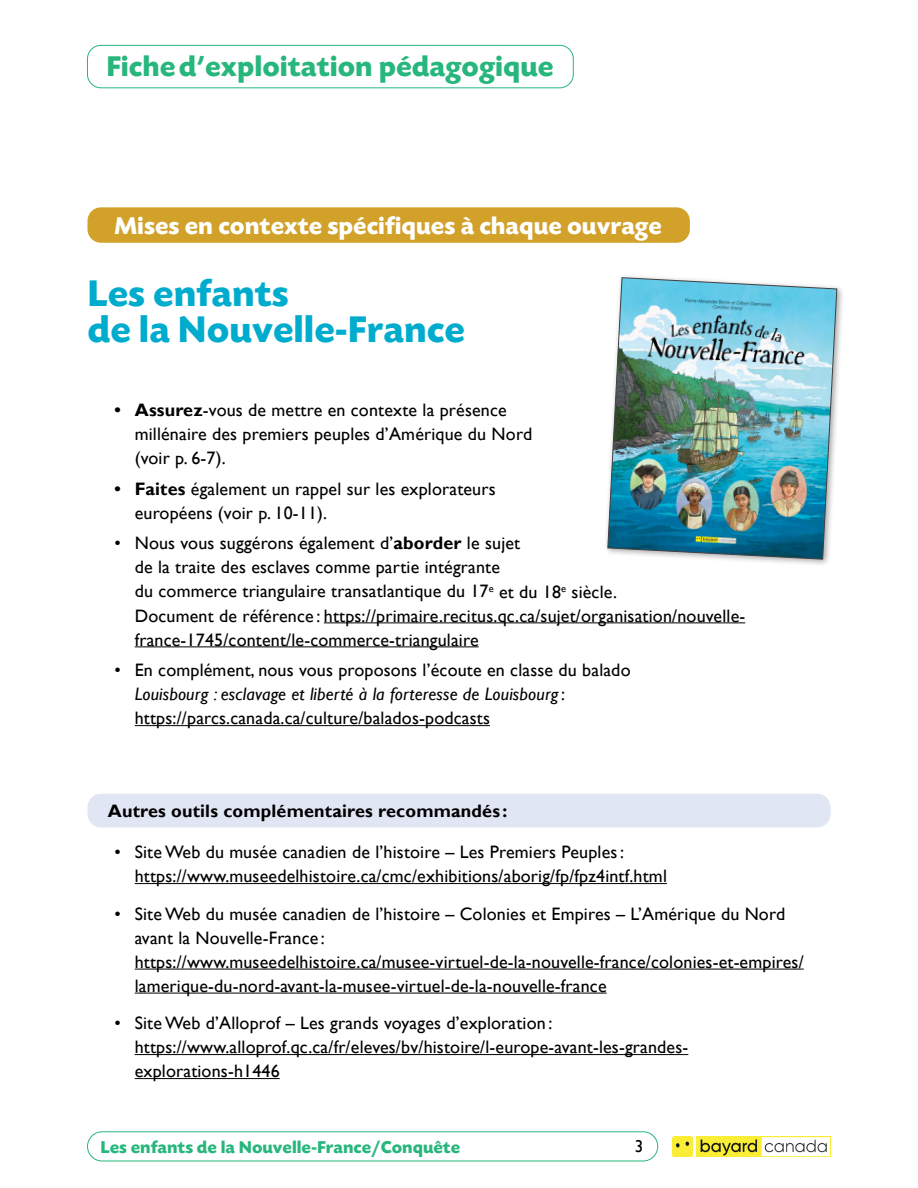
<style>
.page{position:relative;width:918px;height:1188px;background:#fff}
.page>*{position:absolute;margin:0;border:0;box-sizing:border-box;transform-origin:0 0}
.t1{font:700 39px/36px "Today SB";color:#00accd}
.t2{font:700 30px "Today SB";color:#27b67c}
.t3{font:700 25.5px "Today SB";color:#fff}
.t4{font:18px/24px "Gill Sans";letter-spacing:.01em;color:#000}
.t5{font:700 18px "Gill Sans";letter-spacing:.01em;color:#000}
.t6{font:700 18px "Today SB";color:#27b67c}
.t7{font:17.1px "Gill Sans";color:#000}
.s1{font-weight:700}
.s2{font-style:italic}
</style>
<div class="page">
<div style="left:87px;top:45px;width:486px;height:43px;border:1px solid #27b67c;border-radius:14px"></div>
<div style="left:87px;top:1132px;width:571px;height:29px;border:1px solid #27b67c;border-radius:15px"></div>
<img style="left:673px;top:1136px;width:157px;height:21px">
<hr style="left:324px;top:622px;width:421px;height:1px;background:#000">
<hr style="left:135px;top:646px;width:344px;height:1px;background:#000">
<hr style="left:135px;top:725px;width:355px;height:1px;background:#000">
<hr style="left:135px;top:883px;width:532px;height:1px;background:#000">
<hr style="left:135px;top:969px;width:669px;height:1px;background:#000">
<hr style="left:135px;top:993px;width:472px;height:1px;background:#000">
<hr style="left:135px;top:1054px;width:553px;height:1px;background:#000">
<hr style="left:135px;top:1078px;width:145px;height:1px;background:#000">
<div style="left:88px;top:207px;width:602px;height:36px;background:#d1a12a;border-radius:14px"></div>
<div style="left:88px;top:794px;width:743px;height:33px;background:#e1e6f4;border-radius:14px"></div>
<div style="left:603px;top:274px;width:242px;height:293px;background:#000;opacity:.35"></div>
<img style="left:607px;top:277px;width:230px;height:283px">
<h2 class="t2" style="left:106px;top:50px;width:449px">Fiche d’exploitation pédagogique</h2>
<h3 class="t3" style="left:114px;top:212px;width:549px">Mises en contexte spécifiques à chaque ouvrage</h3>
<h1 class="t1" style="left:88px;top:276px;width:379px">Les enfants<br>de la Nouvelle-France</h1>
<p class="t4" style="left:135px;top:398px;width:399px;text-indent:-20px"><span class="s1">• Assurez</span>-vous de mettre en contexte la présence millénaire des premiers peuples d’Amérique du Nord (voir p. 6-7).</p>
<p class="t4" style="left:135px;top:477px;width:362px;text-indent:-20px"><span class="s1">• Faites</span> également un rappel sur les explorateurs européens (voir p. 10-11).</p>
<p class="t4" style="left:135px;top:532px;width:612px;text-indent:-20px">• Nous vous suggérons également d’<span class="s1">aborder</span> le sujet<br>de la traite des esclaves comme partie intégrante<br>du commerce triangulaire transatlantique du 17<sup>e</sup> et du 18<sup>e</sup> siècle.<br>Document de référence : https://primaire.recitus.qc.ca/sujet/organisation/nouvelle&shy;france-1745/content/le-commerce-triangulaire</p>
<p class="t4" style="left:135px;top:659px;width:497px;text-indent:-20px">• En complément, nous vous proposons l’écoute en classe du balado<br><span class="s2">Louisbourg : esclavage et liberté à la forteresse de Louisbourg</span> : https://parcs.canada.ca/culture/balados-podcasts</p>
<p class="t5" style="left:108px;top:800px;width:401px">Autres outils complémentaires recommandés :</p>
<p class="t4" style="left:135px;top:840px;width:534px;text-indent:-20px">• Site Web du musée canadien de l’histoire – Les Premiers Peuples: https://www.museedelhistoire.ca/cmc/exhibitions/aborig/fp/fpz4intf.html</p>
<p class="t4" style="left:135px;top:902px;width:670px;text-indent:-20px">• Site Web du musée canadien de l’histoire – Colonies et Empires – L’Amérique du Nord avant la Nouvelle-France : https://www.museedelhistoire.ca/musee-virtuel-de-la-nouvelle-france/colonies-et-empires/ lamerique-du-nord-avant-la-musee-virtuel-de-la-nouvelle-france</p>
<p class="t4" style="left:135px;top:1011px;width:555px;text-indent:-20px">• Site Web d’Alloprof – Les grands voyages d’exploration : https://www.alloprof.qc.ca/fr/eleves/bv/histoire/l-europe-avant-les-grandes&shy;explorations-h1446</p>
<p class="t6" style="left:100px;top:1137px;width:361px">Les enfants de la Nouvelle-France/Conquête</p>
<p class="t7" style="left:635px;top:1136px;width:10px">3</p>
</div>
